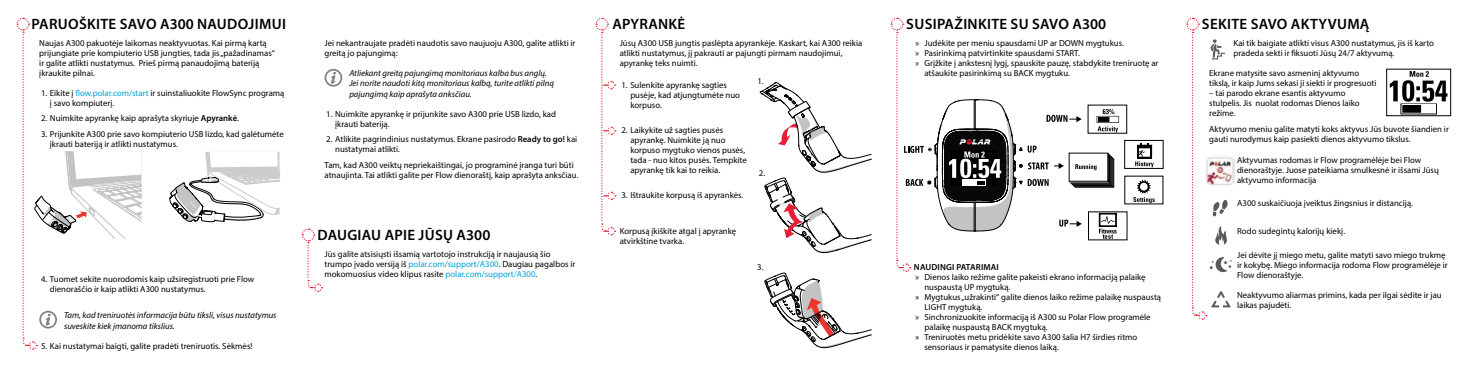
<style>
.page{position:relative;width:1471px;height:373px;background:#fff}
.page>*{position:absolute;margin:0;border:0;box-sizing:border-box;transform-origin:0 0}
.t1{font:600 15px "Myriad Pro";letter-spacing:.02em;color:#000}
.t2{font:8.75px/10px "Myriad Pro";color:#000}
.t3{font:italic 8.75px/10.2px "Myriad Pro";color:#000}
.t4{font:600 8.75px "Myriad Pro";letter-spacing:.02em;color:#000}
.s1{color:#00a1d6}
.s2{font-weight:600}
</style>
<div class="page">
<svg style="left:1133px;top:179px;width:21px;height:24px"></svg>
<div style="left:1124px;top:140px;width:39px;height:28px;border:1px solid #000"></div>
<svg style="left:1135px;top:143px;width:18px;height:24px"></svg>
<svg style="left:169px;top:152px;width:111px;height:71px"></svg>
<svg style="left:890px;top:17px;width:228px;height:255px"></svg>
<svg style="left:16px;top:17px;width:126px;height:333px"></svg>
<svg style="left:324px;top:69px;width:18px;height:17px"></svg>
<svg style="left:595px;top:17px;width:21px;height:219px"></svg>
<svg style="left:302px;top:228px;width:21px;height:64px"></svg>
<svg style="left:1186px;top:17px;width:46px;height:303px"></svg>
<img style="left:1205px;top:155px;width:29px;height:30px">
<div style="left:1386px;top:69px;width:64px;height:47px;border:1px solid #000"></div>
<svg style="left:1389px;top:71px;width:58px;height:30px"></svg>
<div style="left:1401px;top:104px;width:35px;height:9px;border:1px solid #fff"></div>
<div style="left:1402px;top:105px;width:18px;height:7px;background:#000"></div>
<div style="left:1402px;top:105px;width:19px;height:7px;border:1px solid #000"></div>
<svg style="left:759px;top:82px;width:113px;height:267px"></svg>
<h1 class="t1" style="left:32px;top:14px;width:256px">PARUOŠKITE SAVO A300 NAUDOJIMUI</h1>
<h1 class="t1" style="left:612px;top:14px;width:75px">APYRANKĖ</h1>
<p class="t2" style="left:39px;top:37px;width:237px">Naujas A300 pakuotėje laikomas neaktyvuotas. Kai pirmą kartą prijungiate prie kompiuterio USB jungties, tada jis „pažadinamas“ ir galite atlikti nustatymus. Prieš pirmą panaudojimą bateriją įkraukite pilnai.</p>
<p class="t2" style="left:50px;top:87px;width:236px;text-indent:-9px">1. Eikite į <span class="s1">flow.polar.com/start</span> ir suinstaliuokite FlowSync programą į savo kompiuterį.</p>
<p class="t2" style="left:41px;top:113px;width:199px">2. Nuimkite apyrankę kaip aprašyta skyriuje <span class="s2">APYRANKĖ</span>.</p>
<p class="t2" style="left:50px;top:128px;width:235px;text-indent:-9px">3. Prijunkite A300 prie savo kompiuterio USB lizdo, kad galėtumėte įkrauti bateriją ir atlikti nustatymus.</p>
<p class="t2" style="left:324px;top:37px;width:252px">Jei nekantraujate pradėti naudotis savo naujuoju A300, galite atlikti ir greitą jo pajungimą:</p>
<p class="t3" style="left:349px;top:68px;width:206px">Atliekant greitą pajungimą monitoriaus kalba bus anglų.<br>Jei norite naudoti kitą monitoriaus kalbą, turite atlikti pilną pajungimą kaip aprašyta anksčiau.</p>
<p class="t2" style="left:335px;top:108px;width:222px;text-indent:-9px">1. Nuimkite apyrankę ir prijunkite savo A300 prie USB lizdo, kad įkrauti bateriją.</p>
<p class="t2" style="left:335px;top:134px;width:244px;text-indent:-9px">2. Atlikite pagrindinius nustatymus. Ekrane pasirodo <span class="s2">READY TO GO!</span> kai nustatymai atlikti.</p>
<p class="t2" style="left:324px;top:159px;width:255px">Tam, kad A300 veiktų nepriekaištingai, jo programinė įranga turi būti atnaujinta. Tai atlikti galite per Flow dienoraštį, kaip aprašyta anksčiau.</p>
<p class="t2" style="left:619px;top:37px;width:244px">Jūsų A300 USB jungtis paslėpta apyrankėje. Kaskart, kai A300 reikia atlikti nustatymus, jį pakrauti ar pajungti pirmam naudojimui, apyrankę teks nuimti.</p>
<p class="t2" style="left:757px;top:76px;width:8px">1.</p>
<p class="t2" style="left:630px;top:79px;width:111px;text-indent:-9px">1. Sulenkite apyrankę sagties pusėje, kad atjungtumėte nuo korpuso.</p>
<p class="t2" style="left:630px;top:125px;width:118px;text-indent:-9px">2. Laikykite už sagties pusės apyrankę. Nuimkite ją nuo korpuso mygtuko vienos pusės, tada - nuo kitos pusės. Tempkite apyrankę tik kai to reikia.</p>
<p class="t2" style="left:621px;top:190px;width:123px">3. Ištraukite korpusą iš apyrankės.</p>
<p class="t2" style="left:619px;top:225px;width:118px">Korpusą įkiškite atgal į apyrankę atvirkštine tvarka.</p>
<p class="t2" style="left:759px;top:168px;width:8px">2.</p>
<h1 class="t1" style="left:317px;top:224px;width:174px">DAUGIAU APIE JŪSŲ A300</h1>
<p class="t2" style="left:50px;top:273px;width:206px;text-indent:-9px">4. Tuomet sekite nuorodomis kaip užsiregistruoti prie Flow dienoraščio ir kaip atlikti A300 nustatymus.</p>
<p class="t3" style="left:64px;top:309px;width:214px">Tam, kad treniruotės informacija būtu tiksli, visus nustatymus suveskite kiek įmanoma tikslius.</p>
<p class="t2" style="left:41px;top:340px;width:213px">5. Kai nustatymai baigti, galite pradėti treniruotis. Sėkmės!</p>
<p class="t2" style="left:324px;top:248px;width:252px">Jūs galite atsisiųsti išsamią vartotojo instrukciją ir naujausią šio trumpo įvado versiją iš <span class="s1">polar.com/support/A300</span>. Daugiau pagalbos ir mokomuosius video klipus rasite <span class="s1">polar.com/support/A300</span>.</p>
<p class="t2" style="left:757px;top:261px;width:8px">3.</p>
<h1 class="t1" style="left:906px;top:14px;width:201px">SUSIPAŽINKITE SU SAVO A300</h1>
<p class="t2" style="left:915px;top:37px;width:210px">» Judėkite per meniu spausdami UP ar DOWN mygtukus.</p>
<p class="t2" style="left:915px;top:47px;width:166px">» Pasirinkimą patvirtinkite spausdami START.</p>
<p class="t2" style="left:915px;top:57px;width:244px">» Grįžkite į ankstesnį lygį, spauskite pauzę, stabdykite treniruotę ar</p>
<p class="t2" style="left:924px;top:67px;width:147px">atšaukite pasirinkimą su BACK mygtuku.</p>
<p class="t4" style="left:914px;top:261px;width:86px">NAUDINGI PATARIMAI</p>
<p class="t2" style="left:915px;top:271px;width:231px">» Dienos laiko režime galite pakeisti ekrano informaciją palaikę</p>
<p class="t2" style="left:924px;top:281px;width:87px">nuspaustą UP mygtuką.</p>
<p class="t2" style="left:915px;top:291px;width:247px">» Mygtukus „užrakinti“ galite dienos laiko režime palaikę nuspaustą</p>
<p class="t2" style="left:924px;top:301px;width:59px">LIGHT mygtuką.</p>
<p class="t2" style="left:915px;top:311px;width:237px">» Sinchronizuokite informaciją iš A300 su Polar Flow programėle</p>
<p class="t2" style="left:924px;top:321px;width:125px">palaikę nuspaustą BACK mygtuką.</p>
<p class="t2" style="left:915px;top:331px;width:223px">» Treniruotės metu pridėkite savo A300 šalia H7 širdies ritmo</p>
<p class="t2" style="left:924px;top:341px;width:136px">sensoriaus ir pamatysite dienos laiką.</p>
<h1 class="t1" style="left:1202px;top:14px;width:169px">SEKITE SAVO AKTYVUMĄ</h1>
<p class="t2" style="left:1233px;top:37px;width:202px">Kai tik baigiate atlikti visus A300 nustatymus, jis iš karto pradeda sekti ir fiksuoti Jūsų 24/7 aktyvumą.</p>
<p class="t2" style="left:1209px;top:68px;width:169px">Ekrane matysite savo asmeninį aktyvumo tikslą, ir kaip Jums sekasi ji siekti ir progresuoti</p>
<p class="t2" style="left:1209px;top:88px;width:152px">– tai parodo ekrane esantis aktyvumo stulpelis. Jis nuolat rodomas Dienos laiko režime.</p>
<p class="t2" style="left:1209px;top:123px;width:241px">Aktyvumo meniu galite matyti koks aktyvus Jūs buvote šiandien ir gauti nurodymus kaip pasiekti dienos aktyvumo tikslus.</p>
<p class="t2" style="left:1237px;top:155px;width:203px">Aktyvumas rodomas ir Flow programėlėje bei Flow dienoraštyje. Juose pateikiama smulkesnė ir išsami Jūsų aktyvumo informacija</p>
<p class="t2" style="left:1237px;top:198px;width:177px">A300 suskaičiuoja įveiktus žingsnius ir distanciją.</p>
<p class="t2" style="left:1237px;top:225px;width:109px">Rodo sudegintų kalorijų kiekį.</p>
<p class="t2" style="left:1237px;top:249px;width:212px">Jei dėvite jį miego metu, galite matyti savo miego trukmę ir kokybę. Miego informacija rodoma Flow programėlėje ir<br>Flow dienoraštyje.</p>
<p class="t2" style="left:1237px;top:289px;width:206px">Neaktyvumo aliarmas primins, kada per ilgai sėdite ir jau laikas pajudėti.</p>
</div>
